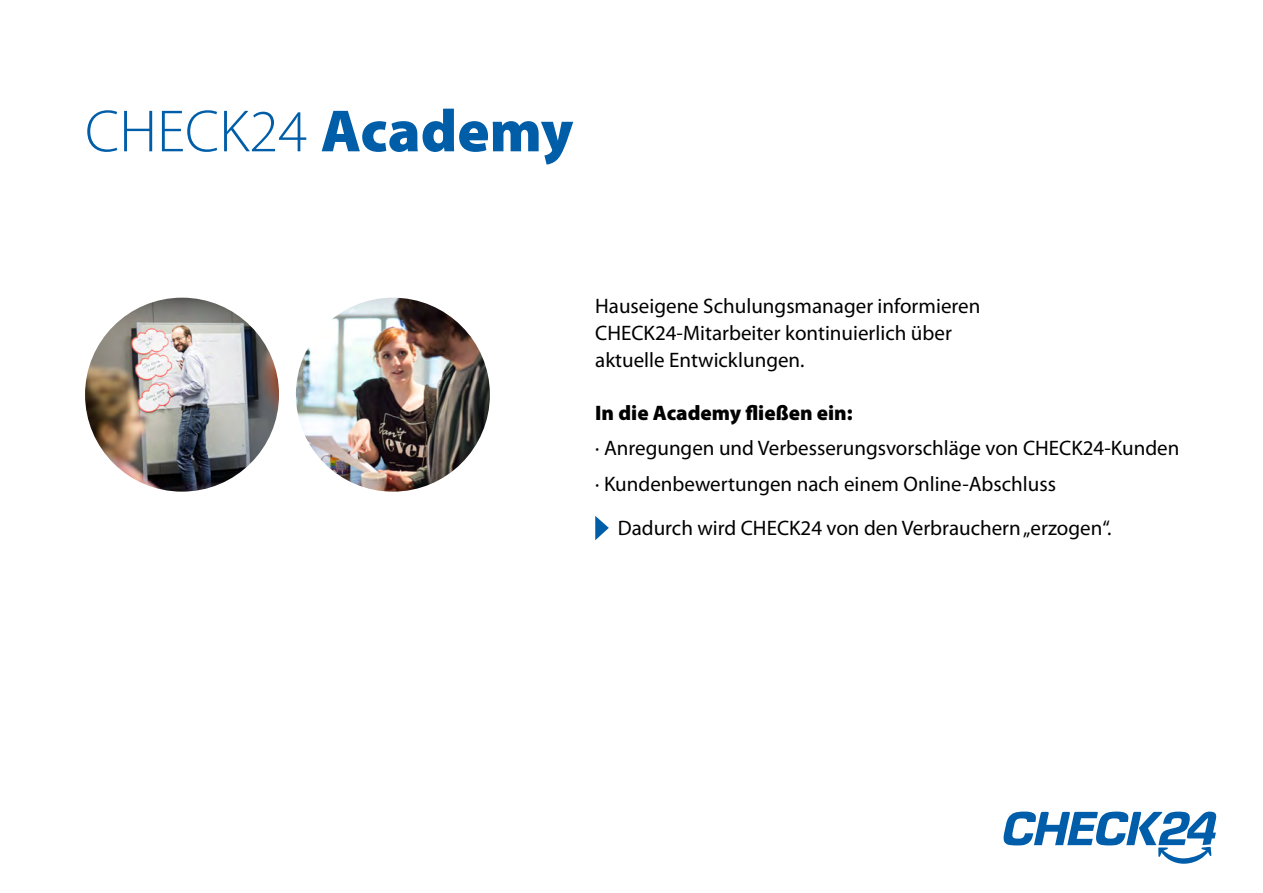
<style>
.page{position:relative;width:1263px;height:893px;background:#fff}
.page>*{position:absolute;margin:0;border:0;box-sizing:border-box;transform-origin:0 0}
.t1{font:300 60px "Myriad Pro";color:#005ea8}
.t2{font:21px/27px "Myriad Pro";color:#000}
.t3{font:900 21px "Myriad Pro";color:#000}
.s1{font-weight:900}
</style>
<div class="page">
<svg style="left:1003px;top:812px;width:213px;height:52px"></svg>
<svg style="left:595px;top:516px;width:14px;height:24px"></svg>
<img style="left:85px;top:298px;width:194px;height:194px;border-radius:97px">
<img style="left:296px;top:298px;width:194px;height:194px;border-radius:97px">
<h1 class="t1" style="left:85px;top:98px;width:490px">CHECK24 <span class="s1">Academy</span></h1>
<p class="t2" style="left:595px;top:293px;width:387px">Hauseigene Schulungsmanager informieren<br>CHECK24-Mitarbeiter kontinuierlich über aktuelle Entwicklungen.</p>
<p class="t3" style="left:595px;top:401px;width:259px">In die Academy fließen ein:</p>
<p class="t2" style="left:595px;top:430px;width:586px;line-height:35.5px">· Anregungen und Verbesserungsvorschläge von CHECK24-Kunden · Kundenbewertungen nach einem Online-Abschluss</p>
<p class="t2" style="left:618px;top:514px;width:495px">Dadurch wird CHECK24 von den Verbrauchern „erzogen“.</p>
</div>
